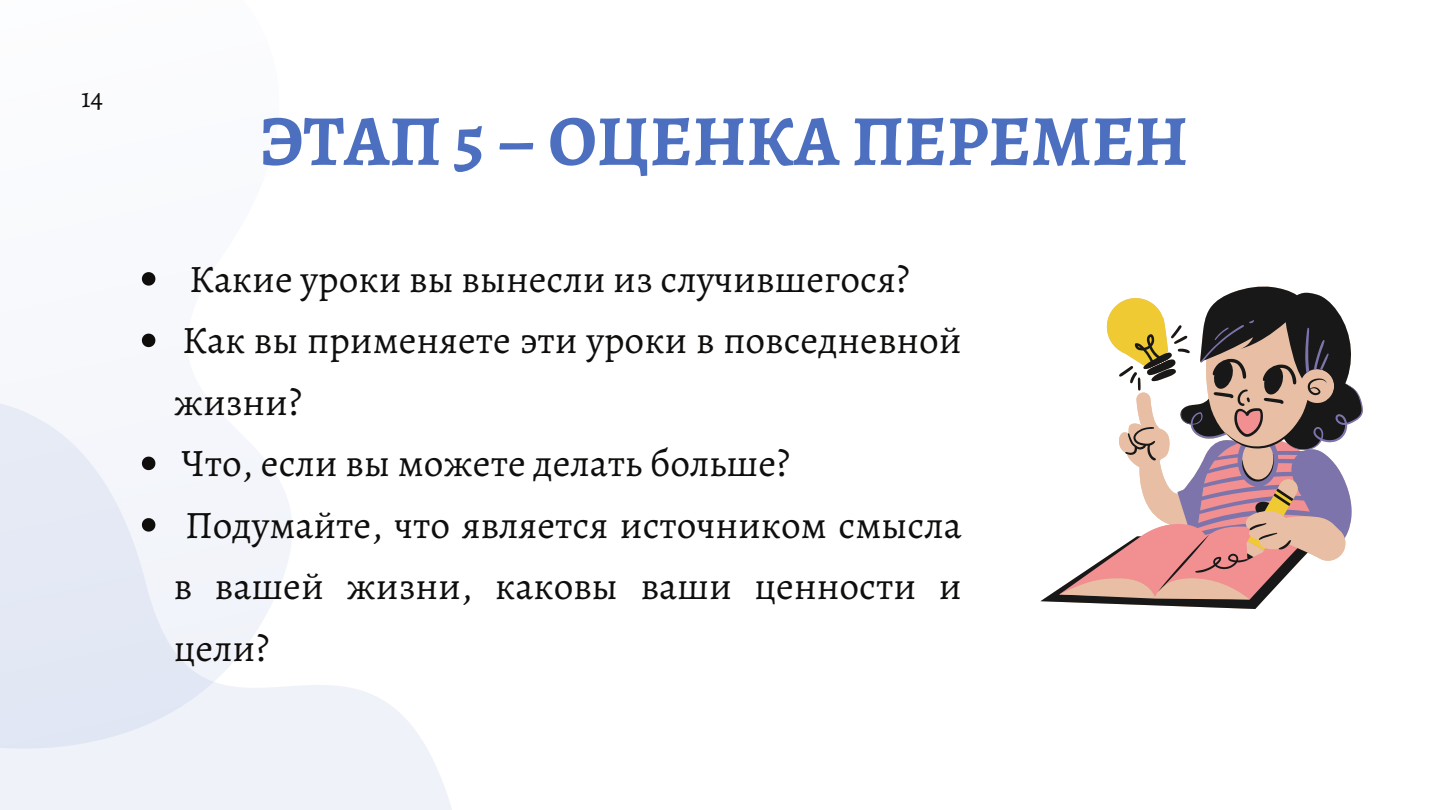
<style>
.page{position:relative;width:1440px;height:810px;background:#fff}
.page>*{position:absolute;margin:0;border:0;box-sizing:border-box;transform-origin:0 0}
.t1{font:700 72px "Alegreya";color:#4c6fbf}
.t2{font:39px/61.5px "Alegreya";color:#0f0e0c}
.t3{font:28px "Alegreya";color:#0f0e0c}
</style>
<div class="page">
<svg style="left:411px;top:725px;width:41px;height:85px;fill:#eff2f9"></svg>
<svg style="left:0;top:276px;width:411px;height:534px;fill:#f3f5fa"></svg>
<svg style="left:142px;top:272px;width:13px;height:14px"></svg>
<svg style="left:142px;top:334px;width:13px;height:13px"></svg>
<svg style="left:142px;top:457px;width:13px;height:13px"></svg>
<svg style="left:142px;top:518px;width:13px;height:14px"></svg>
<svg style="left:1040px;top:286px;width:323px;height:323px"></svg>
<p class="t3" style="left:81px;top:79px;width:24px">14</p>
<p class="t1" style="left:259px;top:92px;width:931px">ЭТАП 5 – ОЦЕНКА ПЕРЕМЕН</p>
<p class="t2" style="left:189px;top:248px;width:722px">Какие уроки вы вынесли из случившегося?</p>
<p class="t2" style="left:174px;top:309px;width:790px">Как вы применяете эти уроки в повседневной жизни?</p>
<p class="t2" style="left:181px;top:432px;width:610px">Что, если вы можете делать больше?</p>
<p class="t2" style="left:174px;top:494px;width:790px;text-align:justify">Подумайте, что является источником смысла в вашей жизни, каковы ваши ценности и цели?</p>
</div>
